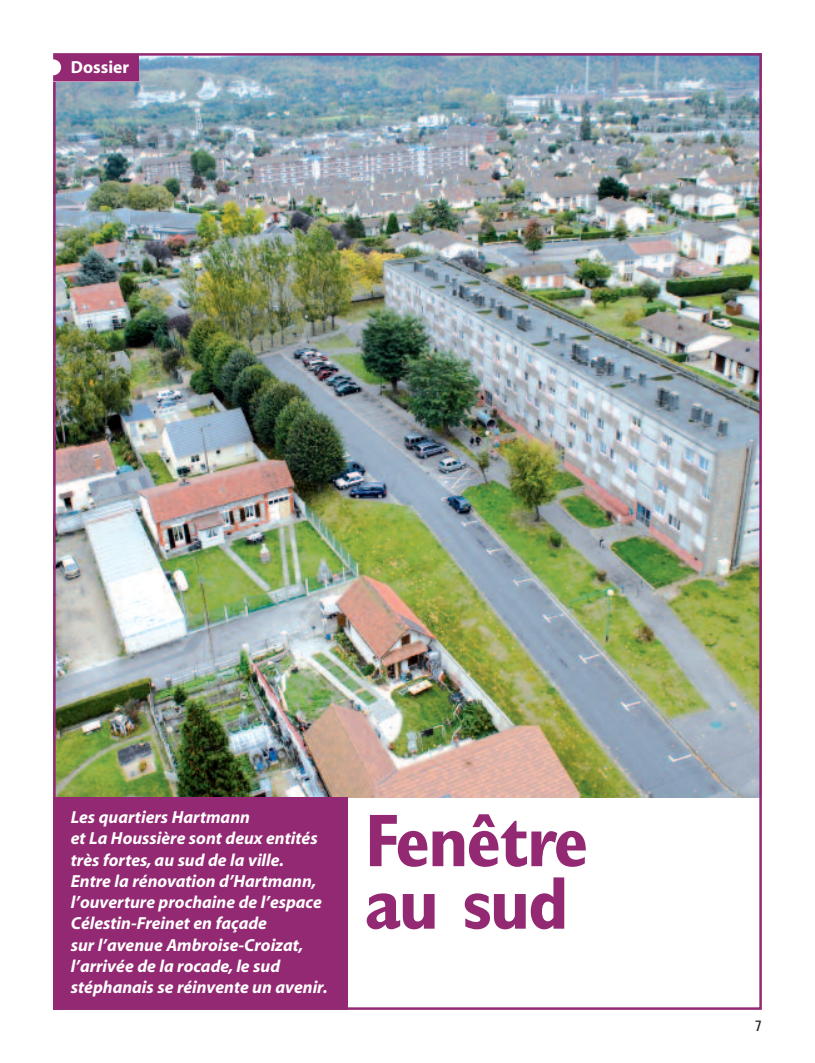
<style>
.page{position:relative;width:815px;height:1063px;background:#fff}
.page>*{position:absolute;margin:0;border:0;box-sizing:border-box;transform-origin:0 0}
.t1{font:700 condensed 75px/62.5px "Gill Sans";letter-spacing:-.025em;color:#932972}
.t2{font:italic 700 17.5px/21.2px "Myriad";color:#fff}
.t3{font:700 17.5px "Myriad";color:#fff}
.t4{font:condensed 15px "Univers";color:#231f20}
</style>
<div class="page">
<img style="left:56px;top:56px;width:703px;height:741px">
<svg style="left:53px;top:53px;width:85px;height:28px;background:#983378"></svg>
<div style="left:53px;top:797px;width:294px;height:213px;background:#932972"></div>
<p class="t3" style="left:71px;top:61px;width:60px">Dossier</p>
<p class="t2" style="left:71px;top:808px;width:258px">Les quartiers Hartmann<br>et La Houssière sont deux entités très fortes, au sud de la ville.<br>Entre la rénovation d’Hartmann, l’ouverture prochaine de l’espace<br>Célestin-Freinet en façade<br>sur l’avenue Ambroise-Croizat, l’arrivée de la rocade, le sud stéphanais se réinvente un avenir.</p>
<h1 class="t1" style="left:365px;top:816px;width:225px">Fenêtre au sud</h1>
<p class="t4" style="left:755px;top:1020px;width:8px">7</p>
</div>
